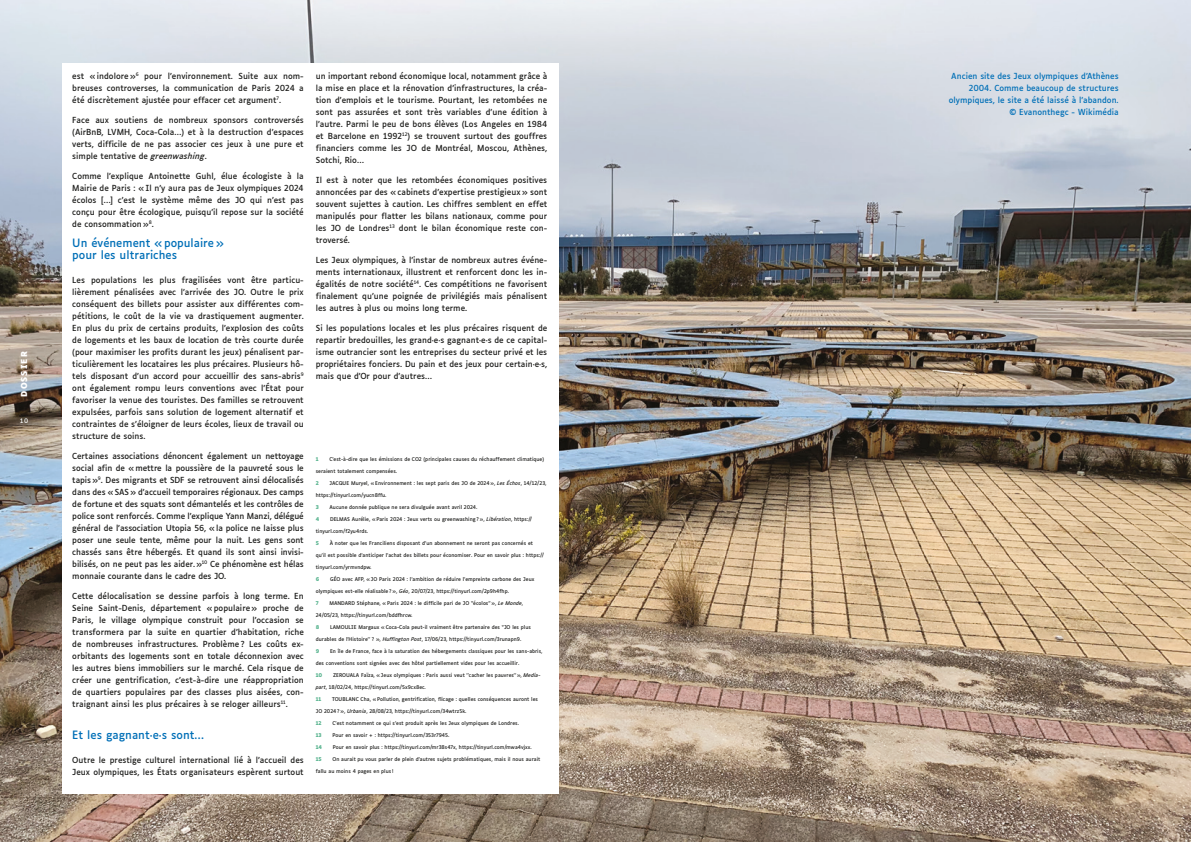
<style>
.page{position:relative;width:1191px;height:842px;background:#fff}
.page>*{position:absolute;margin:0;border:0;box-sizing:border-box;transform-origin:0 0}
.t1{font:11px "Luciole";color:#006fb7}
.t2{font:8px/12px "Luciole";color:#1d1d1b;text-align:justify}
.t3{font:8px/12px "Luciole";color:#006fb7;text-align:right}
.t4{font:700 8px "Luciole";letter-spacing:.15em;color:#fff}
.t5{font:6px "Luciole";color:#fff}
.t6{font:5px "Luciole";color:#1d1d1b}
.t7{font:700 5px "Luciole";letter-spacing:-.005em;color:#5bb591}
.s1{font-style:italic}
</style>
<div class="page">
<img style="left:0;top:0;width:1191px;height:842px">
<div style="left:62px;top:64px;width:496px;height:730px;background:#fff"></div>
<p class="t4" style="left:20px;top:397px;width:47px;rotate:-90deg">DOSSIER</p>
<p class="t5" style="left:20px;top:416px;width:10px">10</p>
<p class="t2" style="left:72px;top:69px;width:233px">est « indolore »<sup>6</sup> pour l’environnement. Suite aux nom&shy;breuses controverses, la communication de Paris 2024 a été discrètement ajustée pour effacer cet argument<sup>7</sup>.</p>
<p class="t2" style="left:72px;top:113px;width:233px">Face aux soutiens de nombreux sponsors controversés (AirBnB, LVMH, Coca-Cola…) et à la destruction d’espaces verts, difficile de ne pas associer ces jeux à une pure et simple tentative de <span class="s1">greenwashing</span>.</p>
<p class="t2" style="left:72px;top:169px;width:233px">Comme l’explique Antoinette Guhl, élue écologiste à la Mairie de Paris : « Il n’y aura pas de Jeux olympiques 2024 écolos […] c’est le système même des JO qui n’est pas conçu pour être écologique, puisqu’il repose sur la société de consommation »<sup>8</sup>.</p>
<p class="t1" style="left:72px;top:233px;width:153px">Un événement « populaire »</p>
<p class="t1" style="left:72px;top:245px;width:106px">pour les ultrariches</p>
<p class="t2" style="left:72px;top:273px;width:233px">Les populations les plus fragilisées vont être particu&shy;lièrement pénalisées avec l’arrivée des JO. Outre le prix conséquent des billets pour assister aux différentes com&shy;pétitions, le coût de la vie va drastiquement augmenter.<br>En plus du prix de certains produits, l’explosion des coûts de logements et les baux de location de très courte durée (pour maximiser les profits durant les jeux) pénalisent par&shy;ticulièrement les locataires les plus précaires. Plusieurs hô&shy;tels disposant d’un accord pour accueillir des sans-abris<sup>9 </sup>ont également rompu leurs conventions avec l’État pour favoriser la venue des touristes. Des familles se retrouvent expulsées, parfois sans solution de logement alternatif et contraintes de s’éloigner de leurs écoles, lieux de travail ou structure de soins.</p>
<p class="t2" style="left:72px;top:449px;width:233px">Certaines associations dénoncent également un nettoyage social afin de « mettre la poussière de la pauvreté sous le tapis »<sup>9</sup>. Des migrants et SDF se retrouvent ainsi délocalisés dans des « SAS » d’accueil temporaires régionaux. Des camps de fortune et des squats sont démantelés et les contrôles de police sont renforcés. Comme l’explique Yann Manzi, délégué général de l’association Utopia 56, « la police ne laisse plus poser une seule tente, même pour la nuit. Les gens sont chassés sans être hébergés. Et quand ils sont ainsi invisi&shy;bilisés, on ne peut pas les aider. »<sup>10</sup> Ce phénomène est hélas monnaie courante dans le cadre des JO.</p>
<p class="t2" style="left:72px;top:589px;width:233px">Cette délocalisation se dessine parfois à long terme. En Seine Saint-Denis, département « populaire » proche de Paris, le village olympique construit pour l’occasion se transformera par la suite en quartier d’habitation, riche de nombreuses infrastructures. Problème ? Les coûts ex&shy;orbitants des logements sont en totale déconnexion avec les autres biens immobiliers sur le marché. Cela risque de créer une gentrification, c’est-à-dire une réappropriation de quartiers populaires par des classes plus aisées, con&shy;traignant ainsi les plus précaires à se reloger ailleurs<sup>11</sup>.</p>
<p class="t1" style="left:72px;top:725px;width:133px">Et les gagnant·e·s sont…</p>
<p class="t2" style="left:72px;top:753px;width:233px">Outre le prestige culturel international lié à l’accueil des<br>Jeux olympiques, les États organisateurs espèrent surtout</p>
<p class="t2" style="left:316px;top:69px;width:233px">un important rebond économique local, notamment grâce à la mise en place et la rénovation d’infrastructures, la créa&shy;tion d’emplois et le tourisme. Pourtant, les retombées ne sont pas assurées et sont très variables d’une édition à l’autre. Parmi le peu de bons élèves (Los Angeles en 1984 et Barcelone en 1992<sup>12</sup>) se trouvent surtout des gouffres financiers comme les JO de Montréal, Moscou, Athènes, Sotchi, Rio…</p>
<p class="t2" style="left:316px;top:173px;width:233px">Il est à noter que les retombées économiques positives annoncées par des « cabinets d’expertise prestigieux » sont souvent sujettes à caution. Les chiffres semblent en effet manipulés pour flatter les bilans nationaux, comme pour les JO de Londres<sup>13</sup> dont le bilan économique reste con&shy;troversé.</p>
<p class="t2" style="left:316px;top:253px;width:233px">Les Jeux olympiques, à l’instar de nombreux autres événe&shy;ments internationaux, illustrent et renforcent donc les in&shy;égalités de notre société<sup>14</sup>. Ces compétitions ne favorisent finalement qu’une poignée de privilégiés mais pénalisent les autres à plus ou moins long terme.</p>
<p class="t2" style="left:316px;top:321px;width:233px">Si les populations locales et les plus précaires risquent de repartir bredouilles, les grand·e·s gagnant·e·s de ce capital&shy;isme outrancier sont les entreprises du secteur privé et les propriétaires fonciers. Du pain et des jeux pour certain·e·s, mais que d’Or pour d’autres…</p>
<p class="t7" style="left:316px;top:456px;width:4px">1</p>
<p class="t6" style="left:329px;top:454px;width:216px">C’est-à-dire que les émissions de CO2 (principales causes du réchauffement climatique)</p>
<p class="t6" style="left:316px;top:466px;width:83px">seraient totalement compensées.</p>
<p class="t7" style="left:316px;top:480px;width:5px">2</p>
<p class="t6" style="left:330px;top:478px;width:218px">JACQUE Muryel, « Environnement : les sept paris des JO de 2024 », <span class="s1">Les Échos</span>, 14/12/23,</p>
<p class="t6" style="left:316px;top:490px;width:72px">https://tinyurl.com/yucn8ffu.</p>
<p class="t7" style="left:316px;top:504px;width:5px">3</p>
<p class="t6" style="left:329px;top:502px;width:149px">Aucune donnée publique ne sera divulguée avant avril 2024.</p>
<p class="t7" style="left:316px;top:516px;width:5px">4</p>
<p class="t6" style="left:330px;top:514px;width:204px">DELMAS Aurélie, « Paris 2024 : Jeux verts ou greenwashing ? », <span class="s1">Libération</span>, https://</p>
<p class="t6" style="left:316px;top:526px;width:54px">tinyurl.com/f2yu4rds.</p>
<p class="t7" style="left:316px;top:540px;width:5px">5</p>
<p class="t6" style="left:330px;top:538px;width:205px">À noter que les Franciliens disposant d’un abonnement ne seront pas concernés et</p>
<p class="t6" style="left:316px;top:550px;width:230px">qu’il est possible d’anticiper l’achat des billets pour économiser. Pour en savoir plus : https://</p>
<p class="t6" style="left:316px;top:562px;width:57px">tinyurl.com/yrmvndpw.</p>
<p class="t7" style="left:316px;top:576px;width:5px">6</p>
<p class="t6" style="left:330px;top:574px;width:206px">GÉO avec AFP, « JO Paris 2024 : l’ambition de réduire l’empreinte carbone des Jeux</p>
<p class="t6" style="left:316px;top:586px;width:195px">olympiques est-elle réalisable ? », <span class="s1">Géo</span>, 20/07/23, https://tinyurl.com/2p9h4fhp.</p>
<p class="t7" style="left:316px;top:600px;width:4px">7</p>
<p class="t6" style="left:329px;top:598px;width:195px">MANDARD Stéphane, « Paris 2024 : le difficile pari de JO ‘’écolos’’ », <span class="s1">Le Monde</span>,</p>
<p class="t6" style="left:316px;top:610px;width:98px">24/05/23, https://tinyurl.com/bddfhrcw.</p>
<p class="t7" style="left:316px;top:624px;width:5px">8</p>
<p class="t6" style="left:330px;top:622px;width:202px">LAMOULIE Margaux « Coca-Cola peut-il vraiment être partenaire des ‘’JO les plus</p>
<p class="t6" style="left:316px;top:634px;width:207px">durables de l’Histoire’’ ? », <span class="s1">Huffington Post</span>, 17/06/23, https://tinyurl.com/3runapn9.</p>
<p class="t7" style="left:316px;top:648px;width:5px">9</p>
<p class="t6" style="left:330px;top:646px;width:214px">En île de France, face à la saturation des hébergements classiques pour les sans-abris,</p>
<p class="t6" style="left:316px;top:658px;width:205px">des conventions sont signées avec des hôtel partiellement vides pour les accueillir.</p>
<p class="t7" style="left:316px;top:672px;width:8px">10</p>
<p class="t6" style="left:333px;top:670px;width:209px">ZEROUALA Faïza, « Jeux olympiques : Paris aussi veut ’’cacher les pauvres’’ », <span class="s1">Media-</span></p>
<p class="t6" style="left:316px;top:682px;width:112px"><span class="s1">part</span>, 18/02/24, https://tinyurl.com/5x9cx8ec.</p>
<p class="t7" style="left:316px;top:696px;width:7px">11</p>
<p class="t6" style="left:332px;top:694px;width:207px">TOUBLANC Cha, « Pollution, gentrification, flicage : quelles conséquences auront les</p>
<p class="t6" style="left:316px;top:706px;width:152px">JO 2024 ? », <span class="s1">Urbania</span>, 28/08/23, https://tinyurl.com/34wtrz5k.</p>
<p class="t7" style="left:316px;top:720px;width:7px">12</p>
<p class="t6" style="left:332px;top:718px;width:188px">C’est notamment ce qui s’est produit après les Jeux olympiques de Londres.</p>
<p class="t7" style="left:316px;top:732px;width:7px">13</p>
<p class="t6" style="left:332px;top:730px;width:118px">Pour en savoir + : https://tinyurl.com/353r7945.</p>
<p class="t7" style="left:316px;top:744px;width:8px">14</p>
<p class="t6" style="left:333px;top:742px;width:200px">Pour en savoir plus : https://tinyurl.com/mr38s47x, https://tinyurl.com/mwa4vjxx.</p>
<p class="t7" style="left:316px;top:756px;width:7px">15</p>
<p class="t6" style="left:332px;top:754px;width:209px">On aurait pu vous parler de plein d’autres sujets problématiques, mais il nous aurait</p>
<p class="t6" style="left:316px;top:766px;width:79px">fallu au moins 4 pages en plus !</p>
<p class="t3" style="left:948px;top:69px;width:171px">Ancien site des Jeux olympiques d’Athènes 2004. Comme beaucoup de structures olympiques, le site a été laissé à l’abandon. © Evanonthegc - Wikimédia</p>
</div>
